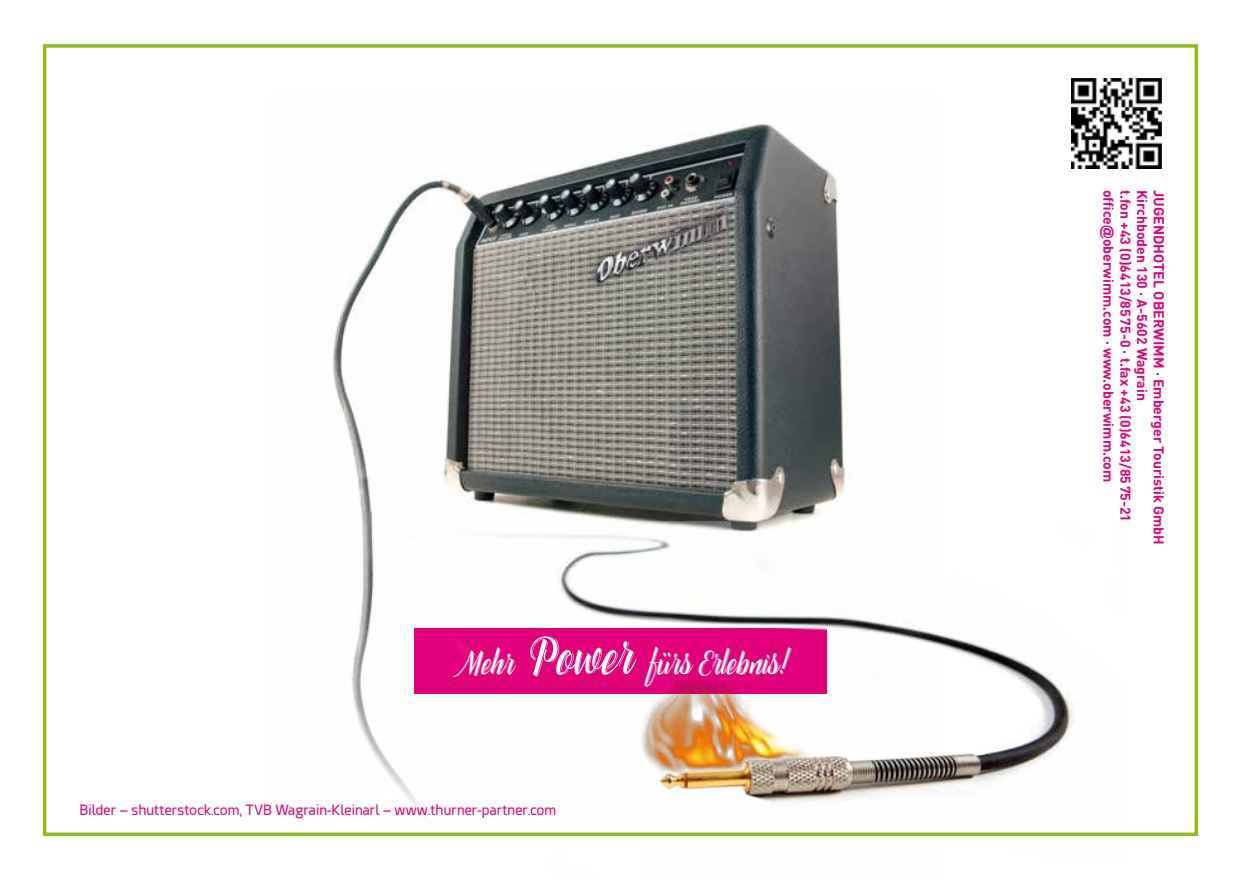
<style>
.page{position:relative;width:1241px;height:879px;background:#fff}
.page>*{position:absolute;margin:0;border:0;box-sizing:border-box;transform-origin:0 0}
.t1{font:36.4px "Catfishline Script";color:#fff}
.t2{font:700 14px "DIN";color:#e2007a}
.t3{font:14px "Esphimere";color:#e2007a}
.s1{font-size:57.23px}
.s2{font-size:14.35px}
.s3{font-family:"Arial"}
</style>
<div class="page">
<img style="left:332px;top:124px;width:518px;height:482px">
<img style="left:1071px;top:79px;width:90px;height:89px">
<img style="left:367px;top:521px;width:755px;height:316px">
<div style="left:43px;top:44px;width:1154px;height:791px;border:4px solid #92bd11"></div>
<h1 class="t1" style="left:453px;top:639px;width:336px">Mehr <span class="s1">Power</span> fürs Erlebnis!</h1>
<p class="t3" style="left:79px;top:801px;width:478px">Bilder – shutterstock.com, TVB Wagrain-Kleinarl – www.thurner-partner.com</p>
<p class="t2" style="left:1167px;top:190px;width:356px;rotate:90deg"><span class="s2">JUGENDHOTEL OBERWIMM</span> · Emberger Touristik GmbH</p>
<p class="t2" style="left:1117px;top:190px;width:294px;rotate:90deg">office<span class="s3">@</span>oberwimm.com · www.oberwimm.com</p>
<p class="t2" style="left:1134px;top:190px;width:333px;rotate:90deg">t.fon +43 (0)6413/85 75-0 · t.fax +43 (0)6413/85 75-21</p>
<p class="t2" style="left:1151px;top:190px;width:212px;rotate:90deg">Kirchboden 130 · A-5602 Wagrain</p>
</div>
